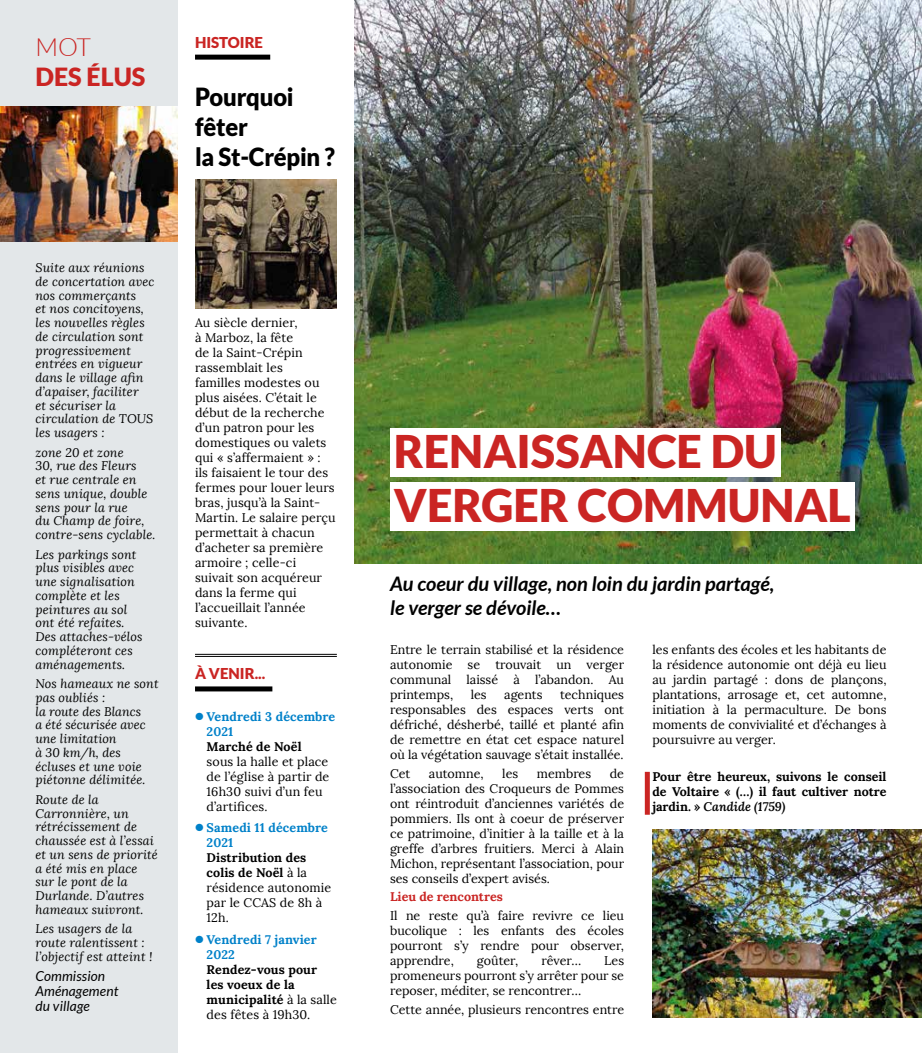
<style>
.page{position:relative;width:922px;height:1053px;background:#fff}
.page>*{position:absolute;margin:0;border:0;box-sizing:border-box;transform-origin:0 0}
.t1{font:900 45px/54px "Lato";color:#ca2523}
.t2{font:900 25px/30px "Lato";letter-spacing:-.01em;color:#000;scale:.95 1}
.t3{font:900 25px "Lato";color:#ca2523}
.t4{font:300 25px "Lato";color:#ca2523}
.t5{font:italic 700 20px/24px "Lato";color:#000}
.t6{font:900 15px "Lato";color:#ca2523}
.t7{font:italic 13.75px/15px "Lato";letter-spacing:.01em;color:#000}
.t8{font:12.5px/15px "Lora";letter-spacing:.005em;color:#000;text-align:justify}
.t9{font:italic 12.5px/13.8px "Lora";letter-spacing:.01em;color:#000}
.t10{font:700 12.5px/15px "Lora";color:#000}
.t11{font:700 12.5px/15px "Lora";letter-spacing:.01em;color:#0081c9}
.t12{font:700 12.5px "Lora";color:#ca2523}
.s1{font-family:"Lato";font-weight:900;font-size:15px}
.s2{font-weight:700}
.s3{font-weight:400}
.s4{font-weight:600;font-style:italic}
</style>
<div class="page">
<div style="left:0;top:0;width:177px;height:1052px;background:#e3e7e9"></div>
<div style="left:195px;top:55px;width:75px;height:5px;background:#000"></div>
<div style="left:195px;top:686px;width:77px;height:5px;background:#000"></div>
<img style="left:0;top:106px;width:177px;height:135px">
<img style="left:195px;top:180px;width:142px;height:128px">
<hr style="left:195px;top:654px;width:142px;height:1px;background:#000">
<hr style="left:195px;top:656px;width:142px;height:1px;background:#000">
<img style="left:354px;top:0;width:567px;height:563px">
<div style="left:390px;top:428px;width:390px;height:48px;background:#fff"></div>
<div style="left:390px;top:482px;width:464px;height:48px;background:#fff"></div>
<img style="left:652px;top:829px;width:269px;height:188px">
<div style="left:644px;top:771px;width:5px;height:43px;background:#ca2523"></div>
<h2 class="t4" style="left:35px;top:33px;width:57px">MOT</h2>
<h2 class="t3" style="left:35px;top:62px;width:111px">DES ÉLUS</h2>
<p class="t6" style="left:195px;top:33px;width:70px">HISTOIRE</p>
<h2 class="t2" style="left:195px;top:82px;width:149px">Pourquoi fêter<br>la St-Crépin ?</h2>
<p class="t9" style="left:35px;top:261px;width:121px">Suite aux réunions de concertation avec nos commerçants<br>et nos concitoyens, les nouvelles règles de circulation sont progressivement entrées en vigueur dans le village afin d’apaiser, faciliter<br>et sécuriser la circulation de TOUS les usagers :</p>
<p class="t9" style="left:35px;top:445px;width:121px">zone 20 et zone<br>30, rue des Fleurs<br>et rue centrale en sens unique, double sens pour la rue<br>du Champ de foire, contre-sens cyclable.</p>
<p class="t9" style="left:35px;top:547px;width:109px">Les parkings sont plus visibles avec une signalisation complète et les peintures au sol ont été refaites.<br>Des attaches-vélos compléteront ces aménagements.</p>
<p class="t9" style="left:35px;top:677px;width:125px">Nos hameaux ne sont pas oubliés :<br>la route des Blancs<br>a été sécurisée avec une limitation<br>à 30 km/h, des écluses et une voie piétonne délimitée.</p>
<p class="t9" style="left:35px;top:792px;width:124px">Route de la<br>Carronnière, un rétrécissement de chaussée est à l’essai et un sens de priorité a été mis en place sur le pont de la<br>Durlande. D’autres hameaux suivront.</p>
<p class="t9" style="left:35px;top:922px;width:119px">Les usagers de la route ralentissent : l’objectif est atteint !</p>
<p class="t7" style="left:35px;top:969px;width:84px">Commission<br>Aménagement du village</p>
<p class="t8" style="left:195px;top:315px;width:142px;text-align:left">Au siècle dernier,<br>à Marboz, la fête<br>de la Saint-Crépin rassemblait les<br>familles modestes ou plus aisées. C’était le début de la recherche d’un patron pour les domestiques ou valets qui « s’affermaient » : ils faisaient le tour des fermes pour louer leurs bras, jusqu’à la Saint-<br>Martin. Le salaire perçu permettait à chacun d’acheter sa première armoire ; celle-ci suivait son acquéreur dans la ferme qui l’accueillait l’année suivante.</p>
<p class="t6" style="left:195px;top:665px;width:72px">À VENIR...</p>
<p class="t11" style="left:206px;top:707px;width:130px;text-indent:-12px"><span class="s1">•</span> Vendredi 3 décembre<br>2021</p>
<p class="t10" style="left:206px;top:737px;width:96px">Marché de Noël</p>
<p class="t8" style="left:206px;top:753px;width:124px;text-align:left">sous la halle et place de l’église à partir de<br>16h30 suivi d’un feu d’artifices.</p>
<p class="t11" style="left:206px;top:819px;width:123px;text-indent:-12px"><span class="s1">•</span> Samedi 11 décembre<br>2021</p>
<p class="t8" style="left:206px;top:850px;width:126px;text-align:left"><span class="s2">Distribution des colis de Noël</span> à la résidence autonomie par le CCAS de 8h à<br>12h.</p>
<p class="t11" style="left:206px;top:930px;width:112px;text-indent:-12px"><span class="s1">•</span> Vendredi 7 janvier<br>2022</p>
<p class="t10" style="left:206px;top:960px;width:132px">Rendez-vous pour les voeux de la municipalité <span class="s3">à la salle des fêtes à 19h30.</span></p>
<h1 class="t1" style="left:394px;top:423px;width:458px">RENAISSANCE DU<br>VERGER COMMUNAL</h1>
<h3 class="t5" style="left:390px;top:571px;width:386px">Au coeur du village, non loin du jardin partagé, le verger se dévoile…</h3>
<p class="t8" style="left:390px;top:642px;width:235px">Entre le terrain stabilisé et la résidence autonomie se trouvait un verger communal laissé à l’abandon. Au printemps,</p>
<p class="t8" style="left:652px;top:642px;width:235px">les enfants des écoles et les habitants de la résidence autonomie ont déjà eu lieu au jardin partagé : dons de plançons, plantations, arrosage et, cet automne, initiation à la permaculture. De bons moments de convivialité et d’échanges à poursuivre au verger.</p>
<p class="t10" style="left:652px;top:768px;width:235px;text-align:justify">Pour être heureux, suivons le conseil de Voltaire « (…) il faut cultiver notre jardin. » <span class="s4">Candide (1759)</span></p>
<p class="t8" style="left:390px;top:687px;width:235px;text-indent:170px">techniques responsables des espaces verts ont défriché, désherbé, taillé et planté afin de remettre en état cet espace naturel où la végétation sauvage s’était installée.</p>
<p class="t8" style="left:390px;top:766px;width:22px">Cet</p>
<p class="t8" style="left:429px;top:766px;width:56px">automne,</p>
<p class="t8" style="left:502px;top:766px;width:17px">les</p>
<p class="t8" style="left:536px;top:766px;width:56px">membres</p>
<p class="t8" style="left:470px;top:687px;width:17px">les</p>
<p class="t8" style="left:504px;top:687px;width:40px">agents</p>
<p class="t8" style="left:390px;top:766px;width:235px;text-indent:220px">de l’association des Croqueurs de Pommes ont réintroduit d’anciennes variétés de pommiers. Ils ont à coeur de préserver ce patrimoine, d’initier à la taille et à la greffe d’arbres fruitiers. Merci à Alain Michon, représentant l’association, pour ses conseils d’expert avisés.</p>
<p class="t12" style="left:390px;top:887px;width:114px">Lieu de rencontres</p>
<p class="t8" style="left:390px;top:908px;width:235px">Il ne reste qu’à faire revivre ce lieu bucolique : les enfants des écoles pourront s’y rendre pour observer, apprendre,</p>
<p class="t8" style="left:477px;top:953px;width:43px">goûter,</p>
<p class="t8" style="left:541px;top:953px;width:41px">rêver…</p>
<p class="t8" style="left:390px;top:953px;width:235px;text-indent:214px">Les promeneurs pourront s’y arrêter pour se reposer, méditer, se rencontrer…</p>
<p class="t8" style="left:390px;top:1001px;width:235px">Cette année, plusieurs rencontres entre</p>
</div>
